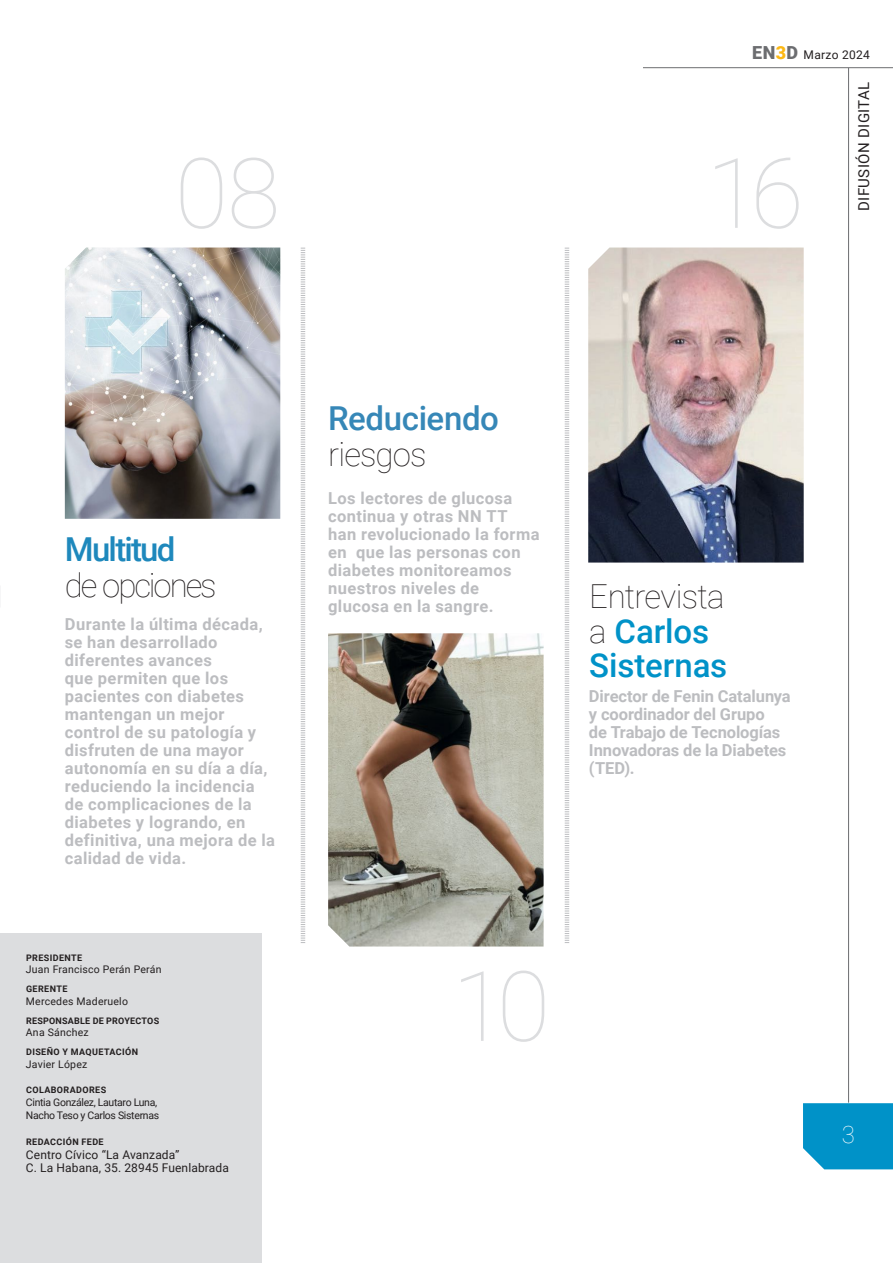
<style>
.page{position:relative;width:893px;height:1263px;background:#fff}
.page>*{position:absolute;margin:0;border:0;box-sizing:border-box;transform-origin:0 0}
.t1{font:100 97.5px "Roboto";color:#dcdddf}
.t2{font:500 33px/34.5px "Roboto";letter-spacing:-.005em;color:#0092c8}
.t3{font:500 33px "Roboto";letter-spacing:-.01em;color:#3687b7}
.t4{font:100 33px "Roboto";letter-spacing:-.06em;color:#231f20}
.t5{font:500 33px "Roboto";letter-spacing:-.05em;color:#1e88bc}
.t6{font:100 33px "Roboto";letter-spacing:-.025em;color:#231f20}
.t7{font:100 24px "Roboto";color:#fff}
.t8{font:700 16.5px/18px "Roboto";letter-spacing:.025em;color:#bcbdc0}
.t9{font:700 16.5px/18px "Roboto";letter-spacing:-.005em;color:#bcbdc0}
.t10{font:15px "Roboto";letter-spacing:.025em;color:#231f20}
.t11{font:12px/13.5px "Roboto";letter-spacing:.01em;color:#231f20}
.t12{font:10.5px "Roboto";letter-spacing:.01em;color:#231f20}
.t13{font:10.5px/12.8px "Roboto";letter-spacing:-.03em;color:#231f20}
.t14{font:700 9px "Roboto";letter-spacing:.045em;color:#231f20}
.t15{font:700 9px "Roboto";letter-spacing:.025em;color:#231f20}
.s1{font-weight:900;font-size:18px;color:#6c6d70}
.s2{font-weight:900;font-size:18px;color:#fcb814}
.s3{font-weight:100;color:#231f20}
</style>
<div class="page">
<hr style="left:848px;top:68px;width:1px;height:1035px;background:#6c6d70">
<hr style="left:643px;top:67px;width:250px;height:1px;background:#6c6d70">
<div style="left:803px;top:1103px;width:90px;height:66px;background:#0092c8"></div>
<div style="left:0;top:933px;width:261px;height:330px;background:#dcdddf"></div>
<img style="left:328px;top:633px;width:216px;height:313px">
<img style="left:65px;top:248px;width:215px;height:271px">
<img style="left:588px;top:248px;width:216px;height:315px">
<svg style="left:300px;top:247px;width:6px;height:696px"></svg>
<svg style="left:564px;top:247px;width:6px;height:696px"></svg>
<p class="t11" style="left:752px;top:48px;width:119px"><span class="s1">EN</span><span class="s2">3</span><span class="s1">D</span> Marzo 2024</p>
<h1 class="t1" style="left:175px;top:125px;width:107px">08</h1>
<h1 class="t1" style="left:706px;top:125px;width:99px">16</h1>
<p class="t10" style="left:853px;top:211px;width:131px;rotate:-90deg">DIFUSIÓN DIGITAL</p>
<h2 class="t3" style="left:328px;top:395px;width:172px">Reduciendo</h2>
<h2 class="t6" style="left:328px;top:431px;width:100px">riesgos</h2>
<p class="t8" style="left:328px;top:489px;width:213px">Los lectores de glucosa continua y otras NN TT han revolucionado la forma en que las personas con diabetes monitoreamos nuestros niveles de glucosa en la sangre.</p>
<h2 class="t5" style="left:65px;top:527px;width:112px">Multitud</h2>
<h2 class="t4" style="left:65px;top:563px;width:153px">de opciones</h2>
<h2 class="t2" style="left:589px;top:578px;width:139px"><span class="s3">Entrevista a</span> Carlos<br>Sisternas</h2>
<p class="t8" style="left:65px;top:615px;width:212px">Durante la última década, se han desarrollado diferentes avances<br>que permiten que los pacientes con diabetes mantengan un mejor control de su patología y disfruten de una mayor autonomía en su día a día, reduciendo la incidencia de complicaciones de la diabetes y logrando, en definitiva, una mejora de la calidad de vida.</p>
<p class="t9" style="left:589px;top:687px;width:203px">Director de Fenin Catalunya y coordinador del Grupo<br>de Trabajo de Tecnologías<br>Innovadoras de la Diabetes (TED).</p>
<p class="t14" style="left:26px;top:951px;width:58px">PRESIDENTE</p>
<p class="t12" style="left:26px;top:962px;width:137px">Juan Francisco Perán Perán</p>
<p class="t14" style="left:26px;top:982px;width:43px">GERENTE</p>
<p class="t12" style="left:26px;top:994px;width:104px">Mercedes Maderuelo</p>
<p class="t15" style="left:26px;top:1014px;width:135px">RESPONSABLE DE PROYECTOS</p>
<p class="t12" style="left:26px;top:1025px;width:64px">Ana Sánchez</p>
<p class="t14" style="left:26px;top:1045px;width:114px">DISEÑO Y MAQUETACIÓN</p>
<p class="t12" style="left:26px;top:1057px;width:63px">Javier López</p>
<p class="t14" style="left:26px;top:1084px;width:82px">COLABORADORES</p>
<p class="t13" style="left:26px;top:1095px;width:135px">Cintia González, Lautaro Luna,<br>Nacho Teso y Carlos Sisternas</p>
<p class="t14" style="left:26px;top:1135px;width:79px">REDACCIÓN FEDE</p>
<p class="t11" style="left:26px;top:1147px;width:205px">Centro Cívico “La Avanzada”<br>C. La Habana, 35. 28945 Fuenlabrada</p>
<h1 class="t1" style="left:452px;top:938px;width:99px">10</h1>
<h3 class="t7" style="left:842px;top:1117px;width:15px">3</h3>
</div>
